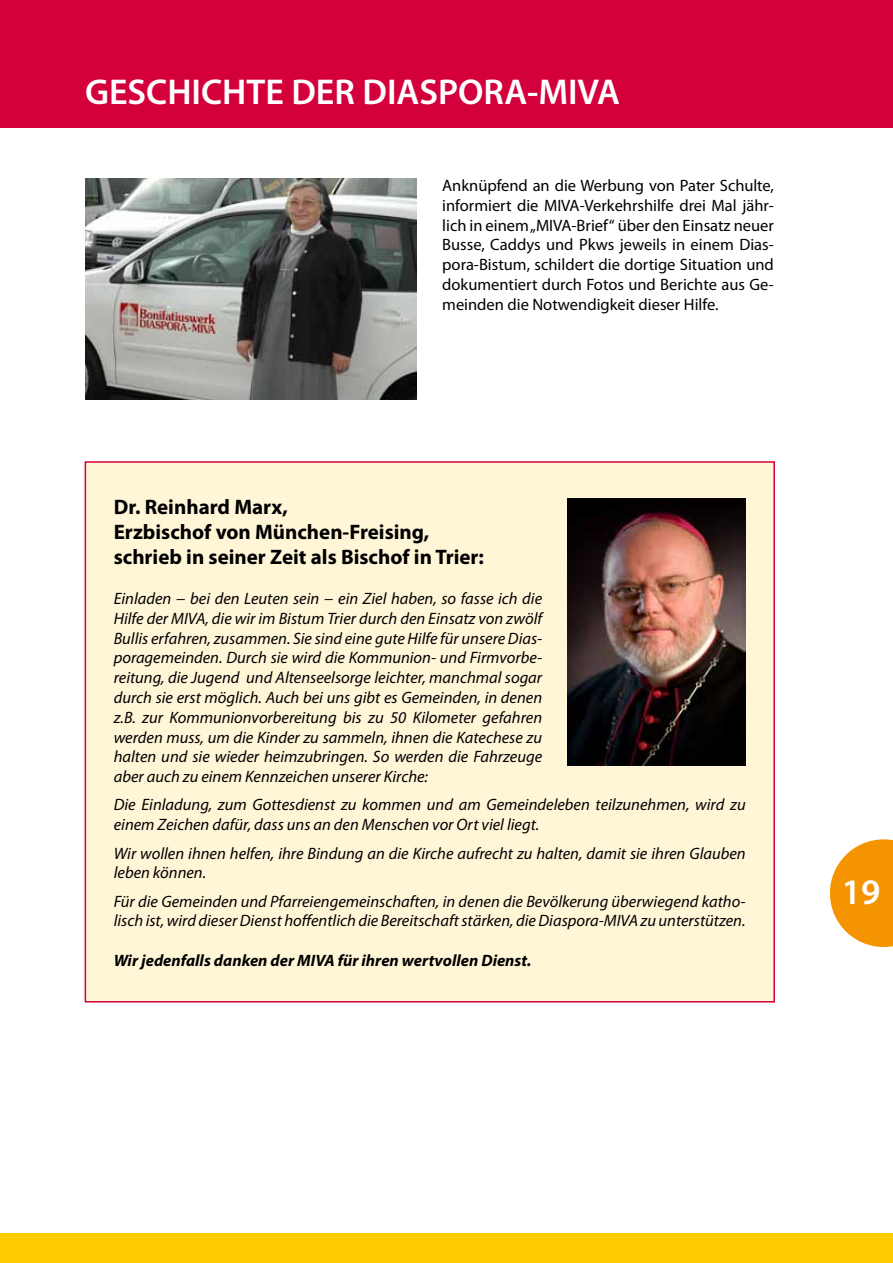
<style>
.page{position:relative;width:893px;height:1263px;background:#fff}
.page>*{position:absolute;margin:0;border:0;box-sizing:border-box;transform-origin:0 0}
.t1{font:600 36px "Myriad Pro";color:#fff}
.t2{font:700 21px/25.2px "Myriad Pro";color:#000}
.t3{font:italic 16.5px/19.8px "Myriad Pro";color:#000}
.t4{font:16.5px/19.8px "Myriad Pro";color:#000;text-align:justify}
.t5{font:italic 700 16.5px "Myriad Pro";color:#000}
</style>
<div class="page">
<div style="left:0;top:0;width:893px;height:128px;background:#d4003c"></div>
<div style="left:0;top:1233px;width:893px;height:30px;background:#fecc00"></div>
<svg style="left:830px;top:839px;width:63px;height:108px"></svg>
<img style="left:85px;top:179px;width:332px;height:220px">
<div style="left:85px;top:461px;width:690px;height:541px;background:#fff5d7;border:2px solid #d4003c"></div>
<img style="left:568px;top:498px;width:178px;height:267px">
<h1 class="t1" style="left:85px;top:72px;width:537px">GESCHICHTE DER DIASPORA-MIVA</h1>
<p class="t4" style="left:442px;top:176px;width:333px">Anknüpfend an die Werbung von Pater Schulte, informiert die MIVA-Verkehrshilfe drei Mal jähr&shy;lich in einem „MIVA-Brief“ über den Einsatz neuer Busse, Caddys und Pkws jeweils in einem Dias&shy;pora-Bistum, schildert die dortige Situation und dokumentiert durch Fotos und Berichte aus Ge&shy;meinden die Notwendigkeit dieser Hilfe.</p>
<p class="t2" style="left:114px;top:494px;width:372px">Dr. Reinhard Marx,<br>Erzbischof von München-Freising, schrieb in seiner Zeit als Bischof in Trier:</p>
<p class="t3" style="left:114px;top:589px;width:430px;text-align:justify">Einladen − bei den Leuten sein − ein Ziel haben, so fasse ich die Hilfe der MIVA, die wir im Bistum Trier durch den Einsatz von zwölf Bullis erfahren, zusammen. Sie sind eine gute Hilfe für unsere Dias&shy;poragemeinden. Durch sie wird die Kommunion- und Firmvorbe&shy;reitung, die Jugend und Altenseelsorge leichter, manchmal sogar durch sie erst möglich. Auch bei uns gibt es Gemeinden, in denen z.B. zur Kommunionvorbereitung bis zu 50 Kilometer gefahren werden muss, um die Kinder zu sammeln, ihnen die Katechese zu halten und sie wieder heimzubringen. So werden die Fahrzeuge aber auch zu einem Kennzeichen unserer Kirche:</p>
<p class="t3" style="left:114px;top:795px;width:633px">Die Einladung, zum Gottesdienst zu kommen und am Gemeindeleben teilzunehmen, wird zu einem Zeichen dafür, dass uns an den Menschen vor Ort viel liegt.</p>
<p class="t3" style="left:114px;top:843px;width:633px">Wir wollen ihnen helfen, ihre Bindung an die Kirche aufrecht zu halten, damit sie ihren Glauben leben können.</p>
<p class="t3" style="left:114px;top:891px;width:633px">Für die Gemeinden und Pfarreiengemeinschaften, in denen die Bevölkerung überwiegend katho&shy;lisch ist, wird dieser Dienst hoffentlich die Bereitschaft stärken, die Diaspora-MIVA zu unterstützen.</p>
<p class="t5" style="left:114px;top:951px;width:419px">Wir jedenfalls danken der MIVA für ihren wertvollen Dienst.</p>
<h1 class="t1" style="left:842px;top:872px;width:40px">19</h1>
</div>
